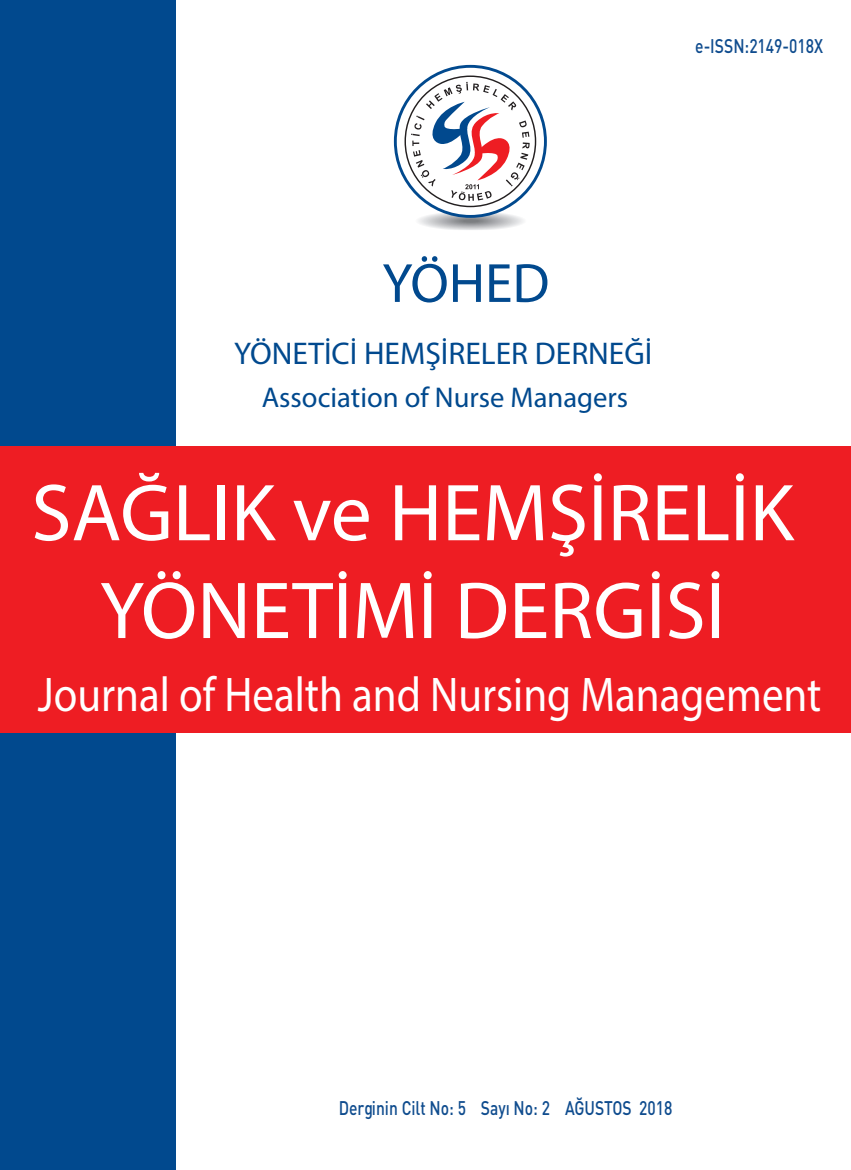
<style>
.page{position:relative;width:851px;height:1170px;background:#fff}
.page>*{position:absolute;margin:0;border:0;box-sizing:border-box;transform-origin:0 0}
.t1{font:700 81.45px/97.8px "DIN Pro Cond";color:#fff;text-align:center}
.t2{font:55.65px "DIN Bold Alternate";color:#01498e}
.t3{font:48.9px "DIN Pro Cond";color:#fff;scale:.88 1}
.t4{font:31.5px "DIN Bold Alternate";color:#01498e}
.t5{font:28.65px "DIN";color:#01498e}
.t6{font:19.5px "DIN Medium Tr";color:#0f4c8e;scale:.8 1}
.t7{font:18.6px "DIN";color:#01498e;scale:.88 1}
</style>
<div class="page">
<div style="left:0;top:0;width:175px;height:1169px;background:#01498e"></div>
<svg style="left:418px;top:211px;width:106px;height:19px"></svg>
<svg style="left:395px;top:66px;width:150px;height:150px"></svg>
<div style="left:394px;top:65px;width:152px;height:153px;border:3px solid #01498e;border-radius:50%"></div>
<svg style="left:405px;top:76px;width:130px;height:130px"></svg>
<svg style="left:411px;top:82px;width:118px;height:119px"></svg>
<div style="left:0;top:446px;width:850px;height:286px;background:#ee1d23"></div>
<p class="t7" style="left:699px;top:32px;width:146px">ISBN 86922322323</p>
<p class="t6" style="left:695px;top:34px;width:161px">e-ISSN:2149-018X</p>
<h2 class="t2" style="left:382px;top:249px;width:169px">YÖHED</h2>
<h3 class="t4" style="left:234px;top:333px;width:419px">YÖNETİCİ HEMŞİRELER DERNEĞİ</h3>
<h3 class="t5" style="left:262px;top:380px;width:368px">Association of Nurse Managers</h3>
<h1 class="t1" style="left:31px;top:462px;width:763px">SAĞLIK ve HEMŞİRELİK<br>YÖNETİMİ DERGİSİ</h1>
<h3 class="t3" style="left:38px;top:664px;width:891px">Journal of Health and Nursing Management</h3>
<p class="t6" style="left:338px;top:1095px;width:418px">Derginin Cilt No: 5 Sayı No: 2 AĞUSTOS 2018</p>
</div>
